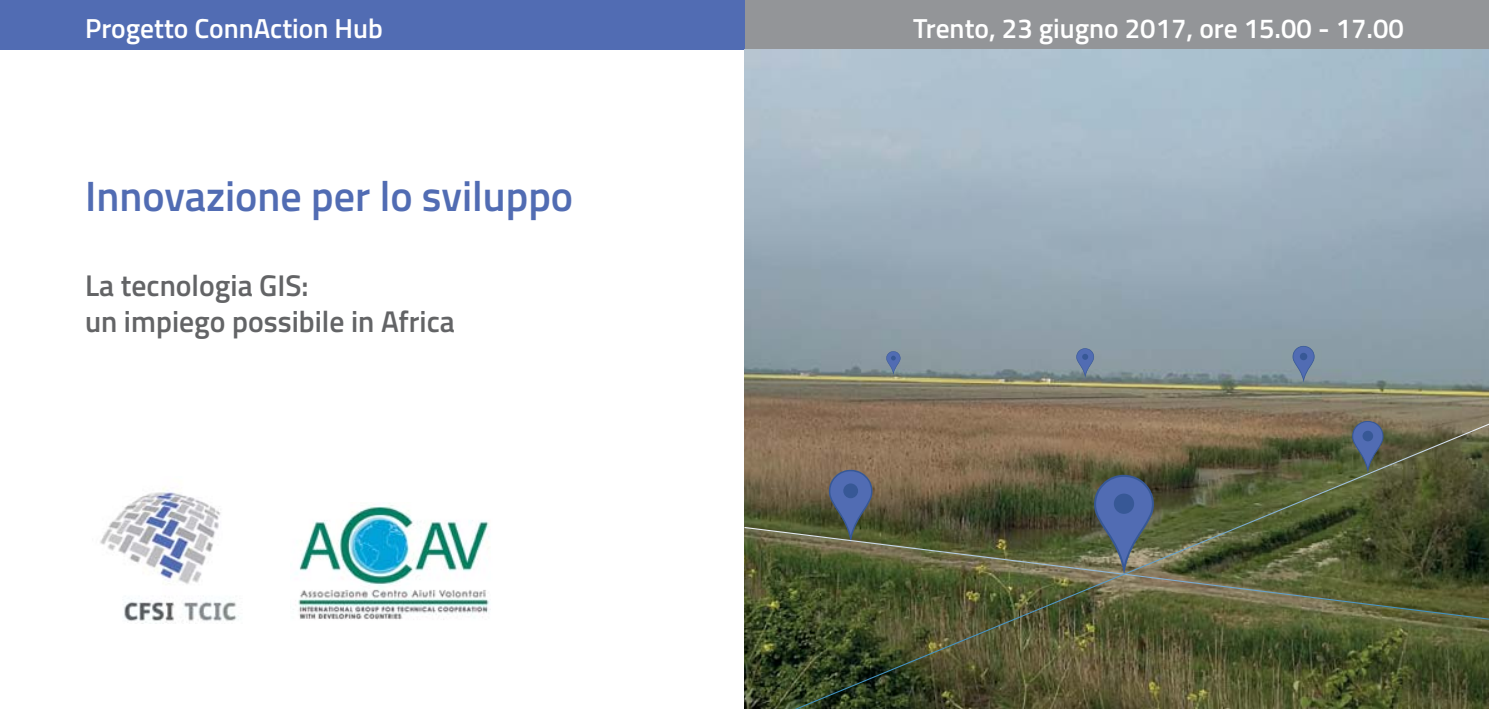
<style>
.page{position:relative;width:1489px;height:709px;background:#fff}
.page>*{position:absolute;margin:0;border:0;box-sizing:border-box;transform-origin:0 0}
.t1{font:600 42.5px "Titillium";color:#516cb3}
.t2{font:600 30px/36px "Titillium";color:#636466}
.t3{font:600 27.5px "Titillium";color:#fff}
</style>
<div class="page">
<div style="left:744px;top:0;width:744px;height:50px;background:#939598"></div>
<div style="left:0;top:0;width:744px;height:50px;background:#516cb3"></div>
<img style="left:100px;top:487px;width:139px;height:137px">
<img style="left:744px;top:50px;width:744px;height:364px">
<svg style="left:886px;top:351px;width:14px;height:24px"></svg>
<svg style="left:1076px;top:348px;width:17px;height:30px"></svg>
<svg style="left:1292px;top:346px;width:22px;height:36px"></svg>
<div style="left:1299px;top:353px;width:8px;height:7px;background:#375896;border-radius:50%"></div>
<svg style="left:744px;top:414px;width:744px;height:295px"></svg>
<svg style="left:1351px;top:421px;width:32px;height:52px"></svg>
<div style="left:1362px;top:431px;width:10px;height:10px;background:#375896;border-radius:50%"></div>
<img style="left:296px;top:505px;width:194px;height:115px">
<p class="t3" style="left:85px;top:8px;width:299px">Progetto ConnAction Hub</p>
<h1 class="t1" style="left:85px;top:164px;width:489px">Innovazione per lo sviluppo</h1>
<p class="t2" style="left:85px;top:266px;width:371px">La tecnologia GIS:<br>un impiego possibile in Africa</p>
<p class="t3" style="left:913px;top:8px;width:492px">Trento, 23 giugno 2017, ore 15.00 - 17.00</p>
</div>
